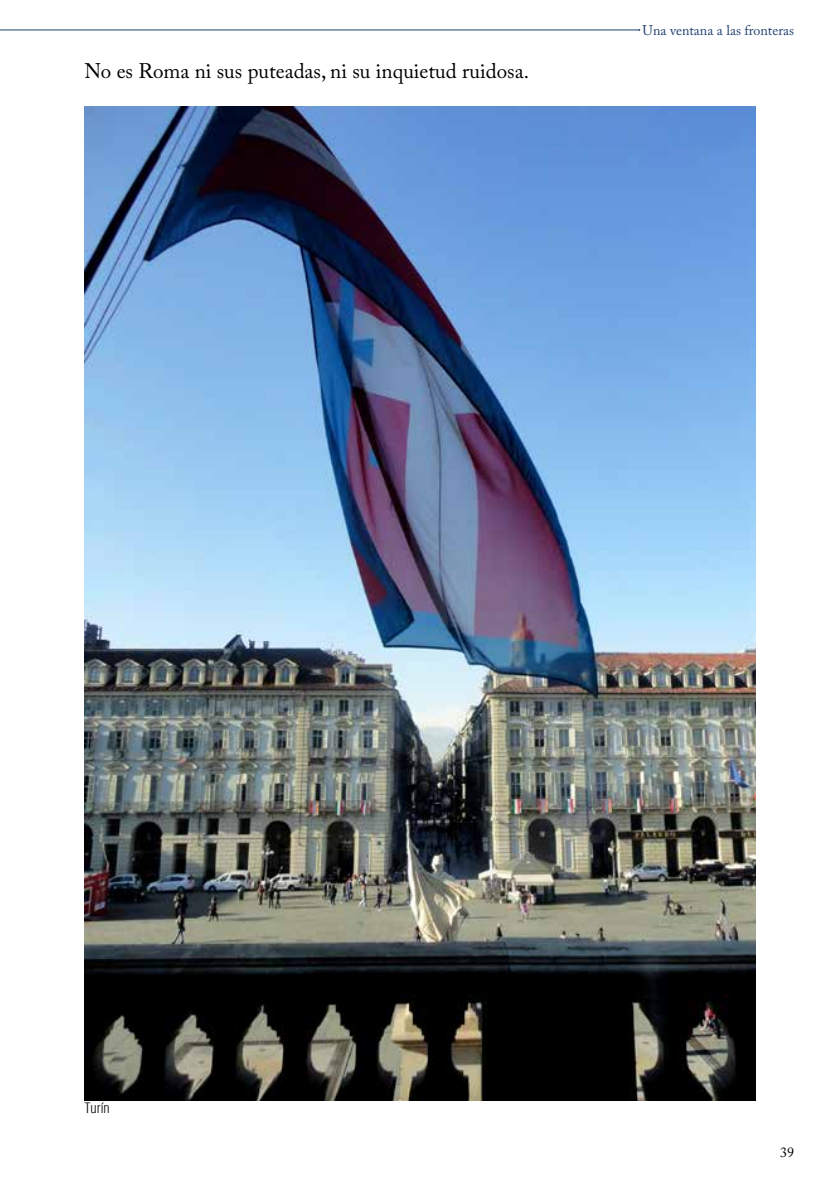
<style>
.page{position:relative;width:819px;height:1191px;background:#fff}
.page>*{position:absolute;margin:0;border:0;box-sizing:border-box;transform-origin:0 0}
.t1{font:21px "Adobe Caslon Pro";color:#000}
.t2{font:14px "Adobe Caslon Pro";color:#21406e}
.t3{font:300 condensed 14px "Helvetica";color:#000}
.t4{font:14px "Adobe Caslon Pro";color:#000}
</style>
<div class="page">
<hr style="left:0;top:30px;width:639px;height:1px;background:#21406e">
<img style="left:84px;top:106px;width:672px;height:994px">
<p class="t1" style="left:84px;top:59px;width:446px">No es Roma ni sus puteadas, ni su inquietud ruidosa.</p>
<p class="t2" style="left:642px;top:22px;width:153px">Una ventana a las fronteras</p>
<p class="t3" style="left:84px;top:1099px;width:27px">Turín</p>
<p class="t4" style="left:780px;top:1144px;width:15px">39</p>
</div>
